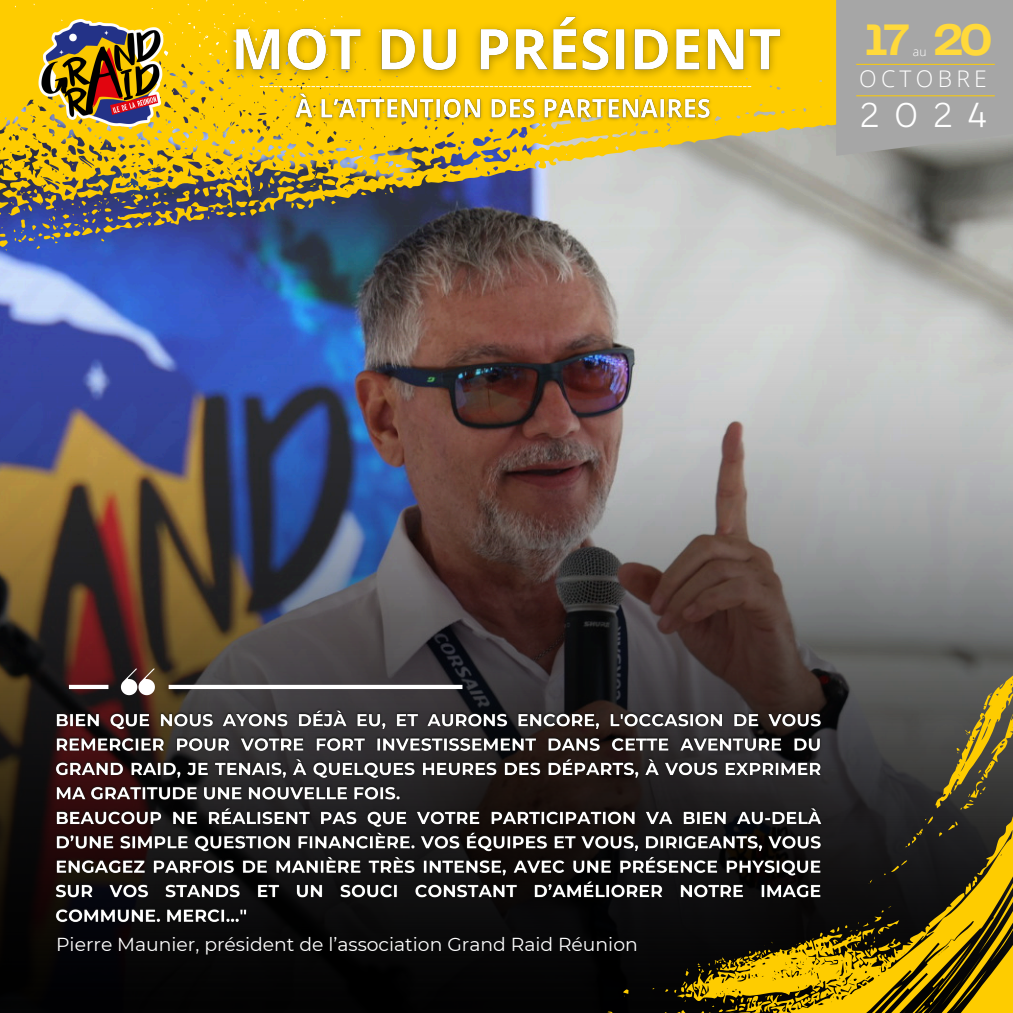
<style>
.page{position:relative;width:1013px;height:1013px;background:#fff}
.page>*{position:absolute;margin:0;border:0;box-sizing:border-box;transform-origin:0 0}
.t1{font:700 45.88px "Telegraf";color:#ffd93b}
.t2{font:45.88px "Bhavuka";color:#fff}
.t3{font:300 22.88px "Open Sans";letter-spacing:.185em;color:#fff}
.t4{font:18.75px "Montserrat";color:#fff}
.t5{font:300 12.12px "Open Sans";color:#fff}
</style>
<div class="page">
<svg style="left:0;top:0;width:1012px;height:184px;background:#d7b731"></svg>
<img style="left:0;top:184px;width:1012px;height:828px">
<img style="left:38px;top:19px;width:126px;height:108px">
<img style="left:222px;top:4px;width:573px;height:84px">
<svg style="left:836px;top:0;width:176px;height:156px;background:#a4a4a3"></svg>
<hr style="left:856px;top:64px;width:138px;height:1px;background:#fecc02">
<hr style="left:856px;top:95px;width:138px;height:1px;background:#fecc02">
<svg style="left:260px;top:86px;width:491px;height:1px"></svg>
<svg style="left:577px;top:624px;width:435px;height:388px;background:#504622"></svg>
<img style="left:52px;top:705px;width:774px;height:221px">
<svg style="left:69px;top:668px;width:393px;height:27px"></svg>
<img style="left:288px;top:88px;width:429px;height:39px">
<p class="t1" style="left:864px;top:20px;width:130px">17 20</p>
<h5 class="t3" style="left:859px;top:63px;width:129px">OCTOBRE</h5>
<h3 class="t2" style="left:860px;top:85px;width:129px">2024</h3>
<p class="t5" style="left:913px;top:43px;width:15px">au</p>
<p class="t4" style="left:56px;top:932px;width:583px">Pierre Maunier, président de l’association Grand Raid Réunion</p>
</div>
